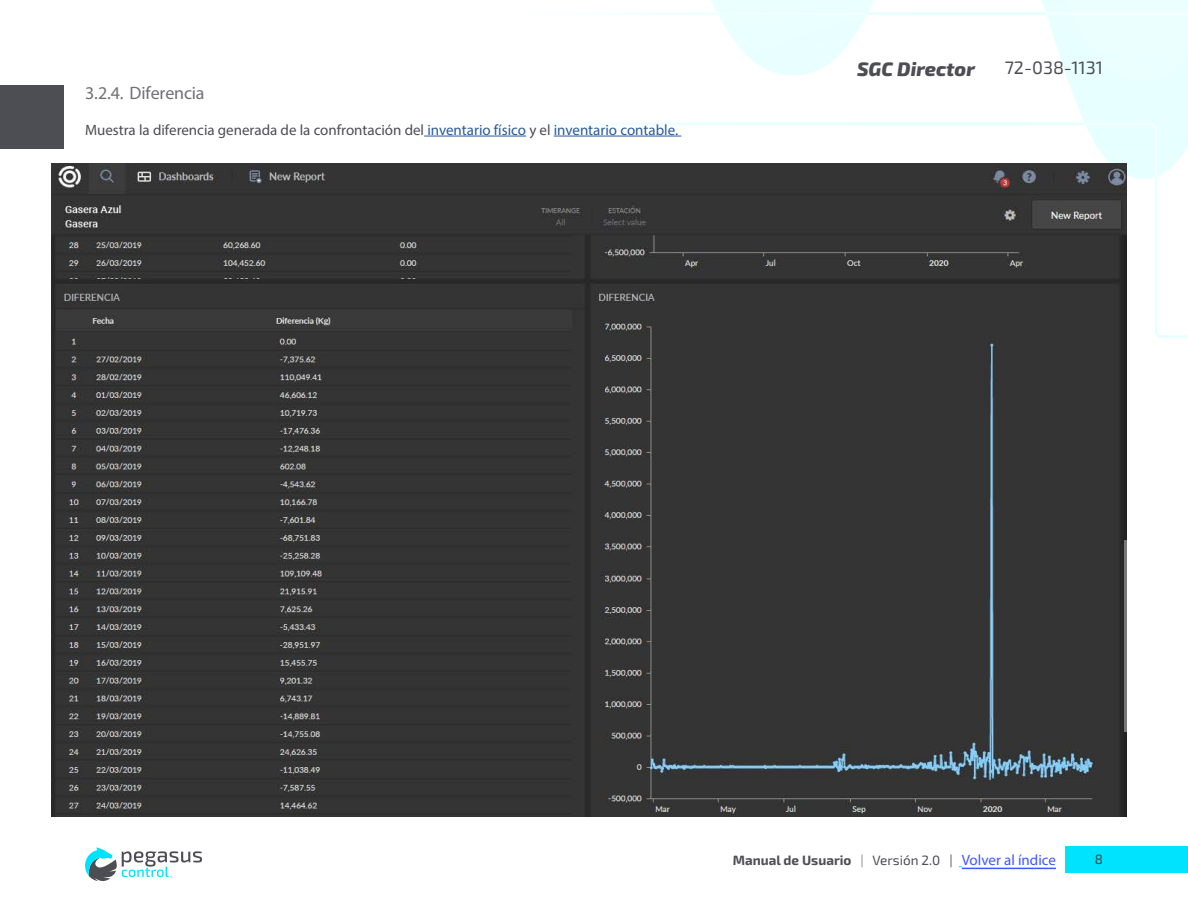
<style>
.page{position:relative;width:1188px;height:918px;background:#fff}
.page>*{position:absolute;margin:0;border:0;box-sizing:border-box;transform-origin:0 0}
.t1{font:italic 800 19.5px "Exo 2";color:#4d4d54}
.t2{font:18px "Myriad Pro";letter-spacing:-.005em;color:#707076}
.t3{font:18px "Exo 2";color:#4d4d54}
.t4{font:15px "Myriad Pro";color:#4d4d54}
.t5{font:700 13.5px "Exo 2";color:#4d4d54}
.t6{font:500 13.5px "Exo 2";color:#4d4d54}
.s1{color:#275b9b}
.s2{font-weight:400;color:#828287}
.s3{font-weight:400}
.s4{font-family:"Myriad Pro";font-weight:400;font-size:15px;color:#4157ff}
</style>
<div class="page">
<img style="left:1px;top:0;width:1187px;height:882px">
<div style="left:1px;top:85px;width:63px;height:63px;background:#4d4d54"></div>
<svg style="left:85px;top:847px;width:117px;height:34px"></svg>
<div style="left:1066px;top:846px;width:122px;height:27px;background:#00e3ff"></div>
<hr style="left:962px;top:868px;width:94px;height:1px;background:#4157ff">
<hr style="left:424px;top:136px;width:102px;height:1px;background:#275b9b">
<hr style="left:554px;top:136px;width:127px;height:1px;background:#275b9b">
<img style="left:51px;top:163px;width:1076px;height:653px">
<p class="t2" style="left:85px;top:81px;width:121px">3.2.4. Diferencia</p>
<p class="t4" style="left:85px;top:120px;width:595px">Muestra la diferencia generada de la confrontación del <span class="s1">inventario físico</span> y el <span class="s1">inventario contable.</span></p>
<h1 class="t1" style="left:857px;top:53px;width:119px">SGC Director</h1>
<p class="t3" style="left:1005px;top:56px;width:100px">72-038-1131</p>
<p class="t5" style="left:733px;top:850px;width:325px">Manual de Usuario <span class="s2">|</span> <span class="s3">Versión 2.0 |</span> <span class="s4">Volver al índice</span></p>
<p class="t6" style="left:1095px;top:849px;width:10px">8</p>
</div>
